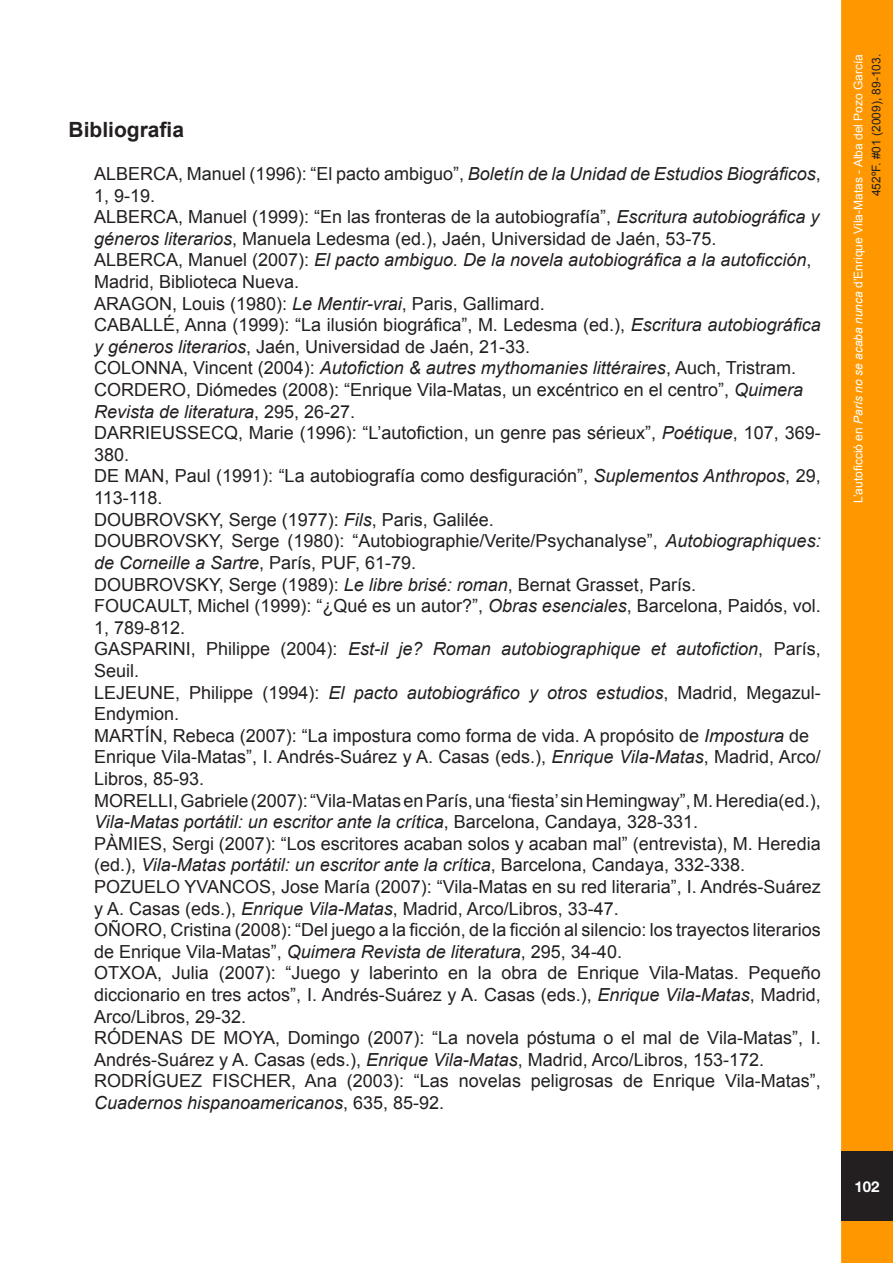
<style>
.page{position:relative;width:893px;height:1263px;background:#fff}
.page>*{position:absolute;margin:0;border:0;box-sizing:border-box;transform-origin:0 0}
.Estilo_de_párrafo_1{font:700 21px "Arial";color:#231f20}
.Estilo_de_párrafo_1-2{font:18px/21.6px "Arial";color:#231f20}
.Estilo_de_párrafo_1-3{font:italic 18px/21.6px "Arial";color:#231f20}
.t1{font:700 15px "Helvetica Neue";color:#fff}
.t2{font:12px/18px "Arial";color:#fff;text-align:right}
.s1{font-style:italic}
.s2{font-style:normal}
.s3{color:#fdfdfd}
.s4{color:#231f20}
</style>
<div class="page">
<div style="left:841px;top:0;width:52px;height:1263px;background:#ff9800;border:3px solid #ff9800"></div>
<div style="left:841px;top:1151px;width:52px;height:70px;background:#231f20"></div>
<p class="Estilo_de_párrafo_1" style="left:69px;top:115px;width:117px">Bibliografia</p>
<p class="Estilo_de_párrafo_1-2" style="left:94px;top:163px;width:728px">ALBERCA, Manuel (1996): “El pacto ambiguo”, <span class="s1">Boletín de la Unidad de Estudios Biográficos</span>,<br>1, 9-19.</p>
<p class="Estilo_de_párrafo_1-2" style="left:94px;top:206px;width:727px">ALBERCA, Manuel (1999): “En las fronteras de la autobiografía”, <span class="s1">Escritura autobiográfica y</span></p>
<p class="Estilo_de_párrafo_1-2" style="left:94px;top:228px;width:624px"><span class="s1">géneros literarios</span>, Manuela Ledesma (ed.), Jaén, Universidad de Jaén, 53-75.</p>
<p class="Estilo_de_párrafo_1-3" style="left:94px;top:250px;width:719px"><span class="s2">ALBERCA, Manuel (2007):</span> El pacto ambiguo. De la novela autobiográfica a la autoficción<span class="s2">,</span></p>
<p class="Estilo_de_párrafo_1-2" style="left:94px;top:271px;width:207px">Madrid, Biblioteca Nueva.</p>
<p class="Estilo_de_párrafo_1-2" style="left:94px;top:293px;width:452px">ARAGON, Louis (1980): <span class="s1">Le Mentir-vrai</span>, Paris, Gallimard.</p>
<p class="Estilo_de_párrafo_1-2" style="left:94px;top:314px;width:728px">CABALLÉ, Anna (1999): “La ilusión biográfica”, M. Ledesma (ed.), <span class="s1">Escritura autobiográfica y géneros literarios</span>, Jaén, Universidad de Jaén, 21-33.</p>
<p class="Estilo_de_párrafo_1-3" style="left:94px;top:358px;width:703px"><span class="s2">COLONNA, Vincent (2004):</span> Autofiction &amp; autres mythomanies littéraires<span class="s2">, Auch, Tristram.</span></p>
<p class="Estilo_de_párrafo_1-2" style="left:94px;top:379px;width:710px">CORDERO, Diómedes (2008): “Enrique Vila-Matas, un excéntrico en el centro”, <span class="s1">Quimera</span></p>
<p class="Estilo_de_párrafo_1-3" style="left:94px;top:401px;width:263px">Revista de literatura<span class="s2">, 295, 26-27.</span></p>
<p class="Estilo_de_párrafo_1-2" style="left:94px;top:422px;width:728px">DARRIEUSSECQ, Marie (1996): “L’autofiction, un genre pas sérieux”, <span class="s1">Poétique</span>, 107, 369-<br>380.</p>
<p class="Estilo_de_párrafo_1-2" style="left:94px;top:465px;width:728px">DE MAN, Paul (1991): “La autobiografía como desfiguración”, <span class="s1">Suplementos Anthropos</span>, 29,<br>113-118.</p>
<p class="Estilo_de_párrafo_1-2" style="left:94px;top:509px;width:401px">DOUBROVSKY, Serge (1977): <span class="s1">Fils</span>, Paris, Galilée.</p>
<p class="Estilo_de_párrafo_1-2" style="left:94px;top:530px;width:728px">DOUBROVSKY, Serge (1980): “Autobiographie/Verite/Psychanalyse”, <span class="s1">Autobiographiques: de Corneille a Sartre</span>, París, PUF, 61-79.</p>
<p class="Estilo_de_párrafo_1-2" style="left:94px;top:573px;width:603px">DOUBROVSKY, Serge (1989): <span class="s1">Le libre brisé: roman</span>, Bernat Grasset, París.</p>
<p class="Estilo_de_párrafo_1-2" style="left:94px;top:595px;width:728px">FOUCAULT, Michel (1999): “¿Qué es un autor?”, <span class="s1">Obras esenciales</span>, Barcelona, Paidós, vol.<br>1, 789-812.</p>
<p class="Estilo_de_párrafo_1-3" style="left:94px;top:638px;width:728px"><span class="s2">GASPARINI, Philippe (2004):</span> Est-il je? Roman autobiographique et autofiction<span class="s2">, París,<br>Seuil.</span></p>
<p class="Estilo_de_párrafo_1-2" style="left:94px;top:681px;width:728px">LEJEUNE, Philippe (1994): <span class="s1">El pacto autobiográfico y otros estudios</span>, Madrid, Megazul-<br>Endymion.</p>
<p class="Estilo_de_párrafo_1-2" style="left:94px;top:725px;width:717px">MARTÍN, Rebeca (2007): “La impostura como forma de vida. A propósito de <span class="s1">Impostura</span> de</p>
<p class="Estilo_de_párrafo_1-2" style="left:94px;top:746px;width:728px">Enrique Vila-Matas”, I. Andrés-Suárez y A. Casas (eds.), <span class="s1">Enrique Vila-Matas</span>, Madrid, Arco/<br>Libros, 85-93.</p>
<p class="Estilo_de_párrafo_1-2" style="left:94px;top:789px;width:728px">MORELLI, Gabriele (2007): “Vila-Matas en París, una ‘fiesta’ sin Hemingway”, M. Heredia(ed.),<br><span class="s1">Vila-Matas portátil: un escritor ante la crítica</span>, Barcelona, Candaya, 328-331.</p>
<p class="Estilo_de_párrafo_1-2" style="left:94px;top:833px;width:728px">PÀMIES, Sergi (2007): “Los escritores acaban solos y acaban mal” (entrevista), M. Heredia (ed.), <span class="s1">Vila-Matas portátil: un escritor ante la crítica</span>, Barcelona, Candaya, 332-338.</p>
<p class="Estilo_de_párrafo_1-2" style="left:94px;top:876px;width:728px">POZUELO YVANCOS, Jose María (2007): “Vila-Matas en su red literaria”, I. Andrés-Suárez y A. Casas (eds.), <span class="s1">Enrique Vila-Matas</span>, Madrid, Arco/Libros, 33-47.</p>
<p class="Estilo_de_párrafo_1-2" style="left:94px;top:919px;width:728px">OÑORO, Cristina (2008): “Del juego a la ficción, de la ficción al silencio: los trayectos literarios de Enrique Vila-Matas”, <span class="s1">Quimera Revista de literatura</span>, 295, 34-40.</p>
<p class="Estilo_de_párrafo_1-2" style="left:94px;top:962px;width:728px;text-align:justify">OTXOA, Julia (2007): “Juego y laberinto en la obra de Enrique Vila-Matas. Pequeño diccionario en tres actos”, I. Andrés-Suárez y A. Casas (eds.), <span class="s1">Enrique Vila-Matas</span>, Madrid, Arco/Libros, 29-32.</p>
<p class="Estilo_de_párrafo_1-2" style="left:94px;top:1027px;width:728px">RÓDENAS DE MOYA, Domingo (2007): “La novela póstuma o el mal de Vila-Matas”, I.<br>Andrés-Suárez y A. Casas (eds.), <span class="s1">Enrique Vila-Matas</span>, Madrid, Arco/Libros, 153-172.</p>
<p class="Estilo_de_párrafo_1-2" style="left:94px;top:1070px;width:728px">RODRÍGUEZ FISCHER, Ana (2003): “Las novelas peligrosas de Enrique Vila-Matas”,<br><span class="s1">Cuadernos hispanoamericanos</span>, 635, 85-92.</p>
<p class="t2" style="left:849px;top:503px;width:451px;rotate:-90deg">L’autoficció en <span class="s1">París no se acaba nunca</span> d’Enrique Vila-Matas <span class="s3">- Alba del Pozo García<br></span><span class="s4">452ºF. #01 (2009), 89-103.</span></p>
<p class="t1" style="left:854px;top:1177px;width:27px">102</p>
</div>
